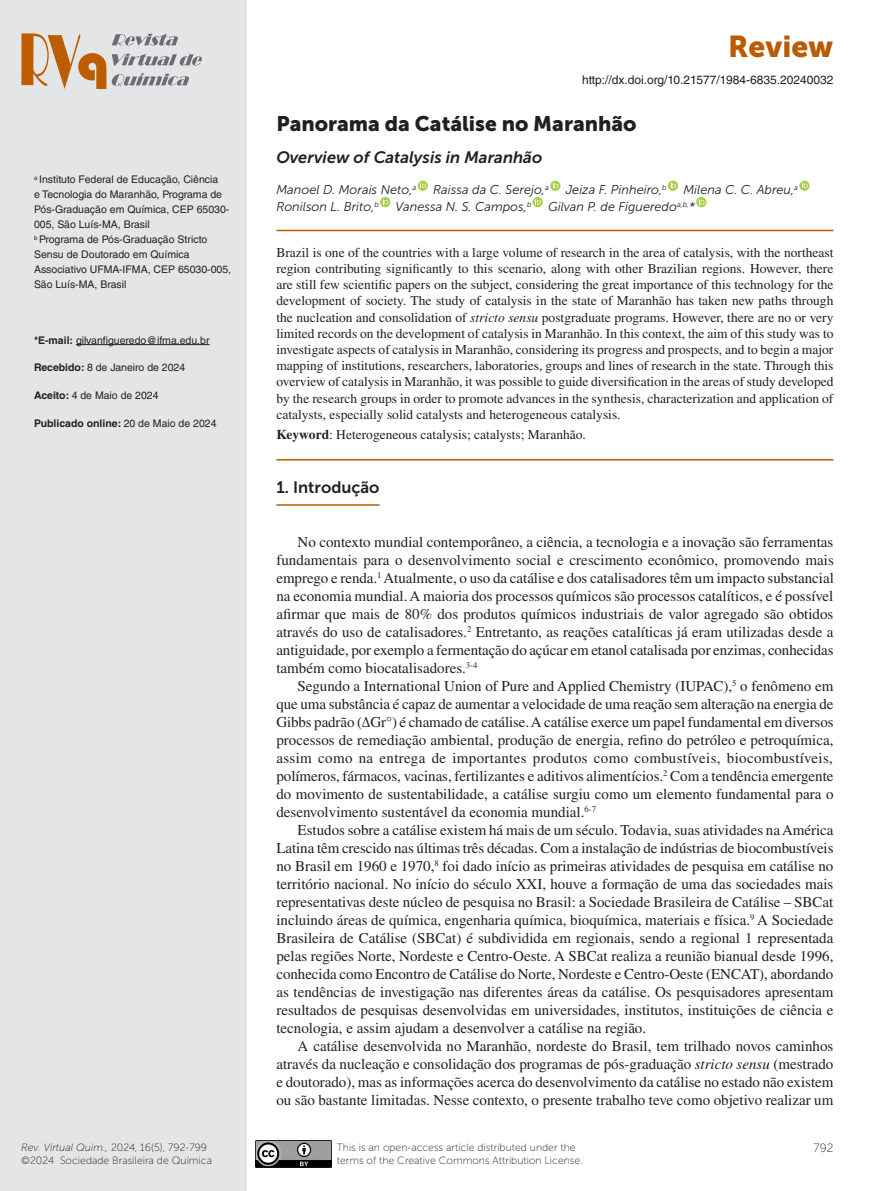
<style>
.page{position:relative;width:893px;height:1191px;background:#fff}
.page>*{position:absolute;margin:0;border:0;box-sizing:border-box;transform-origin:0 0}
.t1{font:30px "Museo Sans 900";color:#b95c00}
.Título{font:21px "Museo Sans 900";color:#231f20}
.Título_inglês{font:italic 16.5px "Museo Sans 700";color:#231f20}
.Sessão{font:16.5px "Museo Sans 700";color:#231f20}
.t2{font:15px/18px "Times LT Std";color:#231f20;text-align:justify}
.Resumo{font:13.5px/16.2px "Times LT Std";color:#231f20;text-align:justify}
.Keywords{font:13.5px "Times LT Std";color:#231f20}
.Autores{font:italic 12.75px "Museo Sans 300";color:#231f20}
.t3{font:12px "Helvetica LT Std";color:#231f20}
.t4{font:12px "Museo Sans 100";color:#231f20}
.Endereço{font:10.5px/15px "Helvetica LT Std";color:#231f20}
.t5{font:10.5px/12.6px "Museo Sans 100";color:#231f20}
.Endereço-2{font:700 10.5px "Helvetica LT Std";color:#231f20}
.s1{font-weight:700}
.s2{font-weight:400}
.s3{font-style:italic}
</style>
<div class="page">
<div style="left:0;top:0;width:246px;height:1191px;background:#e4e5e6"></div>
<img style="left:255px;top:1140px;width:77px;height:27px">
<svg style="left:21px;top:33px;width:85px;height:56px"></svg>
<svg style="left:112px;top:73px;width:77px;height:13px"></svg>
<svg style="left:112px;top:54px;width:90px;height:12px"></svg>
<svg style="left:112px;top:34px;width:66px;height:12px"></svg>
<hr style="left:76px;top:344px;width:134px;height:1px;background:#231f20">
<hr style="left:276px;top:230px;width:557px;height:1px;background:#b95c00">
<hr style="left:276px;top:459px;width:557px;height:1px;background:#b95c00">
<hr style="left:276px;top:504px;width:104px;height:2px;background:#b95c00">
<svg style="left:418px;top:181px;width:10px;height:10px"></svg>
<svg style="left:420px;top:182px;width:6px;height:6px"></svg>
<svg style="left:550px;top:181px;width:10px;height:10px"></svg>
<svg style="left:553px;top:182px;width:5px;height:6px"></svg>
<svg style="left:668px;top:181px;width:10px;height:10px"></svg>
<svg style="left:671px;top:182px;width:5px;height:6px"></svg>
<svg style="left:799px;top:181px;width:11px;height:10px"></svg>
<svg style="left:802px;top:182px;width:6px;height:6px"></svg>
<svg style="left:380px;top:197px;width:10px;height:10px"></svg>
<svg style="left:383px;top:199px;width:5px;height:5px"></svg>
<svg style="left:533px;top:197px;width:10px;height:10px"></svg>
<svg style="left:535px;top:199px;width:6px;height:5px"></svg>
<svg style="left:696px;top:197px;width:10px;height:10px"></svg>
<svg style="left:699px;top:199px;width:5px;height:5px"></svg>
<p class="Endereço" style="left:34px;top:172px;width:197px"><sup>a</sup> Instituto Federal de Educação, Ciência<br>e Tecnologia do Maranhão, Programa de Pós-Graduação em Química, CEP 65030- 005, São Luís-MA, Brasil</p>
<p class="Endereço" style="left:34px;top:232px;width:199px"><sup>b</sup> Programa de Pós-Graduação Stricto<br>Sensu de Doutorado em Química<br>Associativo UFMA-IFMA, CEP 65030-005,<br>São Luís-MA, Brasil</p>
<p class="Endereço" style="left:34px;top:332px;width:177px"><span class="s1">*E-mail:</span> gilvanfigueredo@ifma.edu.br</p>
<p class="Endereço" style="left:34px;top:360px;width:153px"><span class="s1">Recebido:</span> 8 de Janeiro de 2024</p>
<p class="Endereço" style="left:34px;top:388px;width:126px"><span class="s1">Aceito:</span> 4 de Maio de 2024</p>
<p class="Endereço-2" style="left:34px;top:417px;width:184px">Publicado online: <span class="s2">20 de Maio de 2024</span></p>
<h1 class="t1" style="left:728px;top:29px;width:107px">Review</h1>
<p class="t3" style="left:582px;top:72px;width:253px">http://dx.doi.org/10.21577/1984-6835.20240032</p>
<p class="Título" style="left:276px;top:111px;width:362px">Panorama da Catálise no Maranhão</p>
<p class="Título_inglês" style="left:276px;top:148px;width:267px">Overview of Catalysis in Maranhão</p>
<p class="Autores" style="left:276px;top:183px;width:142px">Manoel D. Morais Neto,<sup>a</sup></p>
<p class="Autores" style="left:433px;top:183px;width:117px">Raissa da C. Serejo,<sup>a</sup></p>
<p class="Autores" style="left:566px;top:183px;width:102px">Jeiza F. Pinheiro,<sup>b</sup></p>
<p class="Autores" style="left:683px;top:183px;width:116px">Milena C. C. Abreu,<sup>a</sup></p>
<p class="Autores" style="left:276px;top:199px;width:104px">Ronilson L. Brito,<sup>b</sup></p>
<p class="Autores" style="left:396px;top:199px;width:137px">Vanessa N. S. Campos,<sup>b</sup></p>
<p class="Autores" style="left:548px;top:199px;width:148px">Gilvan P. de Figueredo<sup>a,b,</sup>*</p>
<p class="Resumo" style="left:276px;top:244px;width:559px">Brazil is one of the countries with a large volume of research in the area of catalysis, with the northeast region contributing significantly to this scenario, along with other Brazilian regions. However, there are still few scientific papers on the subject, considering the great importance of this technology for the development of society. The study of catalysis in the state of Maranhão has taken new paths through the nucleation and consolidation of <span class="s3">stricto sensu</span> postgraduate programs. However, there are no or very limited records on the development of catalysis in Maranhão. In this context, the aim of this study was to investigate aspects of catalysis in Maranhão, considering its progress and prospects, and to begin a major mapping of institutions, researchers, laboratories, groups and lines of research in the state. Through this overview of catalysis in Maranhão, it was possible to guide diversification in the areas of study developed by the research groups in order to promote advances in the synthesis, characterization and application of catalysts, especially solid catalysts and heterogeneous catalysis.</p>
<p class="Keywords" style="left:276px;top:427px;width:311px"><span class="s1">Keyword</span>: Heterogeneous catalysis; catalysts; Maranhão.</p>
<p class="Sessão" style="left:276px;top:478px;width:105px">1. Introdução</p>
<p class="t2" style="left:276px;top:533px;width:559px;text-indent:21px">No contexto mundial contemporâneo, a ciência, a tecnologia e a inovação são ferramentas fundamentais para o desenvolvimento social e crescimento econômico, promovendo mais emprego e renda.<sup>1</sup> Atualmente, o uso da catálise e dos catalisadores têm um impacto substancial na economia mundial. A maioria dos processos químicos são processos catalíticos, e é possível afirmar que mais de 80% dos produtos químicos industriais de valor agregado são obtidos através do uso de catalisadores.<sup>2</sup> Entretanto, as reações catalíticas já eram utilizadas desde a antiguidade, por exemplo a fermentação do açúcar em etanol catalisada por enzimas, conhecidas também como biocatalisadores.<sup>3-4</sup></p>
<p class="t2" style="left:276px;top:677px;width:559px;text-indent:21px">Segundo a International Union of Pure and Applied Chemistry (IUPAC),<sup>5</sup> o fenômeno em que uma substância é capaz de aumentar a velocidade de uma reação sem alteração na energia de Gibbs padrão (ΔGr°) é chamado de catálise. A catálise exerce um papel fundamental em diversos processos de remediação ambiental, produção de energia, refino do petróleo e petroquímica, assim como na entrega de importantes produtos como combustíveis, biocombustíveis, polímeros, fármacos, vacinas, fertilizantes e aditivos alimentícios.<sup>2</sup> Com a tendência emergente do movimento de sustentabilidade, a catálise surgiu como um elemento fundamental para o desenvolvimento sustentável da economia mundial.<sup>6-7</sup></p>
<p class="t2" style="left:276px;top:821px;width:559px;text-indent:21px">Estudos sobre a catálise existem há mais de um século. Todavia, suas atividades na América Latina têm crescido nas últimas três décadas. Com a instalação de indústrias de biocombustíveis no Brasil em 1960 e 1970,<sup>8</sup> foi dado início as primeiras atividades de pesquisa em catálise no território nacional. No início do século XXI, houve a formação de uma das sociedades mais representativas deste núcleo de pesquisa no Brasil: a Sociedade Brasileira de Catálise – SBCat incluindo áreas de química, engenharia química, bioquímica, materiais e física.<sup>9</sup> A Sociedade Brasileira de Catálise (SBCat) é subdividida em regionais, sendo a regional 1 representada pelas regiões Norte, Nordeste e Centro-Oeste. A SBCat realiza a reunião bianual desde 1996, conhecida como Encontro de Catálise do Norte, Nordeste e Centro-Oeste (ENCAT), abordando as tendências de investigação nas diferentes áreas da catálise. Os pesquisadores apresentam resultados de pesquisas desenvolvidas em universidades, institutos, instituições de ciência e tecnologia, e assim ajudam a desenvolver a catálise na região.</p>
<p class="t2" style="left:276px;top:1037px;width:559px;text-indent:21px">A catálise desenvolvida no Maranhão, nordeste do Brasil, tem trilhado novos caminhos através da nucleação e consolidação dos programas de pós-graduação <span class="s3">stricto sensu</span> (mestrado e doutorado), mas as informações acerca do desenvolvimento da catálise no estado não existem ou são bastante limitadas. Nesse contexto, o presente trabalho teve como objetivo realizar um</p>
<p class="t5" style="left:337px;top:1141px;width:248px">This is an open-access article distributed under the terms of the Creative Commons Attribution License.</p>
<p class="t5" style="left:21px;top:1141px;width:192px"><span class="s3">Rev. Virtual Quim.,</span> 2024, 16(5), 792-799 ©2024 Sociedade Brasileira de Química</p>
<p class="t4" style="left:814px;top:1141px;width:21px">792</p>
</div>
